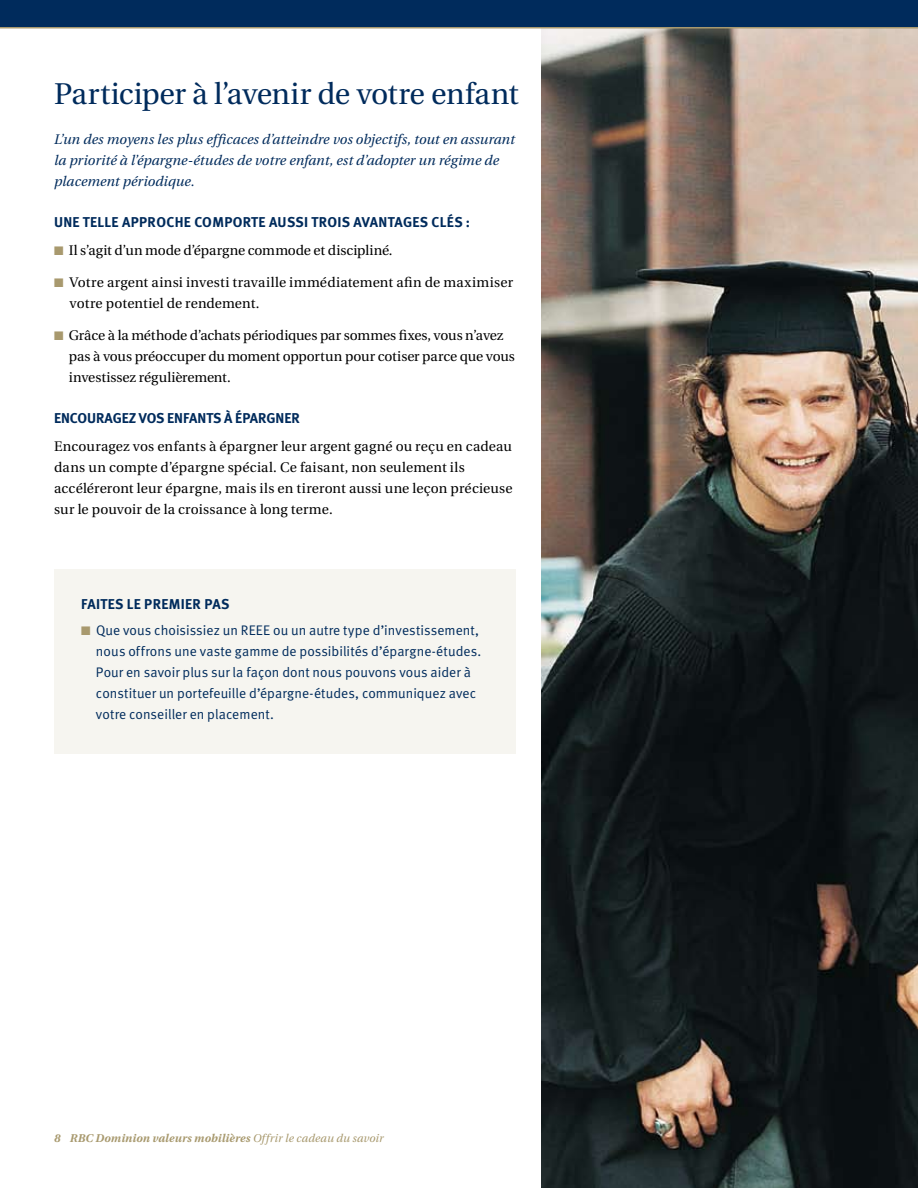
<style>
.page{position:relative;width:918px;height:1188px;background:#fff}
.page>*{position:absolute;margin:0;border:0;box-sizing:border-box;transform-origin:0 0}
.t1{font:30px "Utopia";letter-spacing:-.015em;color:#002b5c}
.t2{font:14.25px "Meta Bold LF";letter-spacing:.025em;color:#002b5c}
.t3{font:14.25px "Meta Bold LF";color:#002b5c}
.t4{font:13.8px/21px "Utopia";letter-spacing:.005em;color:#000}
.t5{font:13.8px/21px "Meta Normal LF";letter-spacing:.005em;color:#002b5c}
.t6{font:italic 13.8px/21px "Utopia";letter-spacing:.005em;color:#002b5c}
.t7{font:italic 700 11.25px "Utopia";letter-spacing:.015em;color:#a8996e}
.s1{color:#a8996e}
.s2{font-weight:400}
</style>
<div class="page">
<div style="left:54px;top:570px;width:462px;height:184px;background:#f6f5f0"></div>
<img style="left:542px;top:28px;width:376px;height:1160px">
<div style="left:0;top:0;width:918px;height:27px;background:#002b5c"></div>
<hr style="left:0;top:27px;width:918px;height:1px;background:#a8996e">
<h1 class="t1" style="left:54px;top:77px;width:466px">Participer à l’avenir de votre enfant</h1>
<p class="t6" style="left:54px;top:129px;width:462px">L’un des moyens les plus efficaces d’atteindre vos objectifs, tout en assurant la priorité à l’épargne-études de votre enfant, est d’adopter un régime de placement périodique.</p>
<p class="t2" style="left:54px;top:214px;width:78px">UNE TELLE APPR</p>
<p class="t2" style="left:156px;top:214px;width:315px">OCHE COMPORTE AUSSI TROIS AVANTAGES CLÉS :</p>
<p class="t4" style="left:54px;top:240px;width:340px"><span class="s1">■</span> Il s’agit d’un mode d’épargne commode et discipliné.</p>
<p class="t4" style="left:70px;top:272px;width:445px;text-indent:-16px"><span class="s1">■</span> Votre argent ainsi investi travaille immédiatement afin de maximiser votre potentiel de rendement.</p>
<p class="t4" style="left:69px;top:325px;width:448px;text-indent:-15px"><span class="s1">■</span> Grâce à la méthode d’achats périodiques par sommes fixes, vous n’avez pas à vous préoccuper du moment opportun pour cotiser parce que vous investissez régulièrement.</p>
<p class="t3" style="left:54px;top:409px;width:244px">ENCOURAGEZ VOS ENFANTS À ÉPARGNER</p>
<p class="t4" style="left:54px;top:436px;width:460px">Encouragez vos enfants à épargner leur argent gagné ou reçu en cadeau dans un compte d’épargne spécial. Ce faisant, non seulement ils accéléreront leur épargne, mais ils en tireront aussi une leçon précieuse sur le pouvoir de la croissance à long terme.</p>
<p class="t2" style="left:81px;top:595px;width:133px">FAITES LE PREMIER PAS</p>
<p class="t5" style="left:96px;top:619px;width:387px;text-indent:-15px"><span class="s1">■</span> Que vous choisissiez un REEE ou un autre type d’investissement, nous offrons une vaste gamme de possibilités d’épargne-études.<br>Pour en savoir plus sur la façon dont nous pouvons vous aider à constituer un portefeuille d’épargne-études, communiquez avec votre conseiller en placement.</p>
<p class="t7" style="left:54px;top:1132px;width:331px">8 RBC Dominion valeurs mobilières <span class="s2">Offrir le cadeau du savoir</span></p>
</div>
